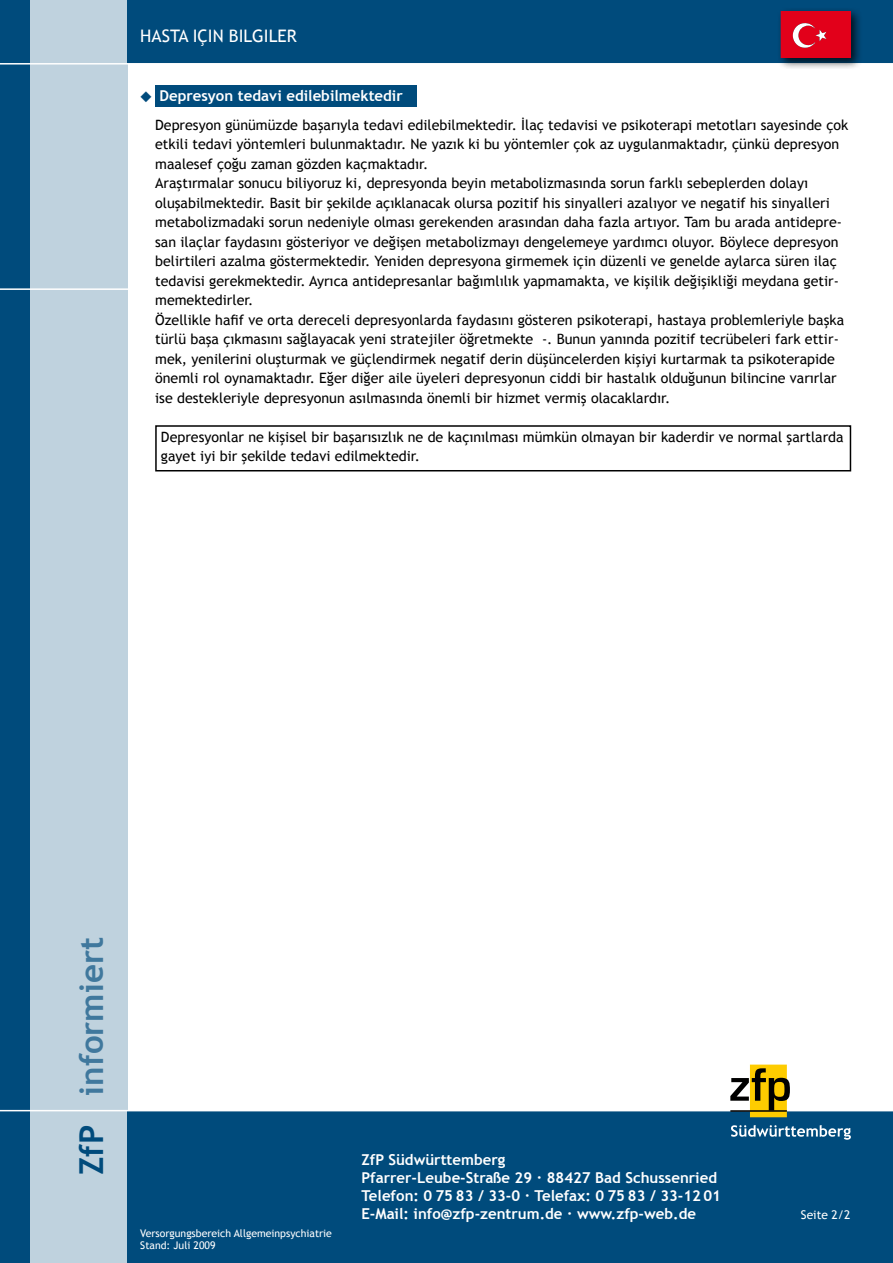
<style>
.page{position:relative;width:893px;height:1263px;background:#fff}
.page>*{position:absolute;margin:0;border:0;box-sizing:border-box;transform-origin:0 0}
.t1{font:700 33px "Trebuchet MS";color:#40789d}
.t2{font:17.25px "Trebuchet MS";color:#fff}
.t3{font:700 15px/18px "Trebuchet MS";color:#fff}
.t4{font:14.25px/19.5px "Trebuchet MS";color:#000}
.t5{font:12px "Trebuchet MS";color:#fff}
.t6{font:10.5px/12.6px "Trebuchet MS";color:#fff}
.s1{color:#004b7c}
</style>
<div class="page">
<div style="left:30px;top:0;width:98px;height:1263px;background:#bfd2de"></div>
<div style="left:0;top:0;width:30px;height:1263px;background:#004b7c"></div>
<div style="left:128px;top:0;width:765px;height:64px;background:#004b7c"></div>
<div style="left:128px;top:1111px;width:765px;height:152px;background:#004b7c"></div>
<hr style="left:0;top:288px;width:893px;height:2px;background:#fff">
<hr style="left:0;top:1110px;width:893px;height:1px;background:#fff">
<hr style="left:0;top:63px;width:893px;height:2px;background:#fff">
<div style="left:750px;top:1064px;width:37px;height:53px;background:#fecc00"></div>
<svg style="left:730px;top:1068px;width:60px;height:42px"></svg>
<hr style="left:730px;top:1110px;width:57px;height:2px;background:#000">
<svg style="left:731px;top:1125px;width:120px;height:15px"></svg>
<div style="left:777px;top:7px;width:86px;height:63px;background:#000;opacity:.75"></div>
<svg style="left:781px;top:11px;width:69px;height:46px;background:#e2122a"></svg>
<div style="left:155px;top:85px;width:262px;height:21px;background:#004b7c"></div>
<div style="left:155px;top:425px;width:696px;height:46px;border:2px solid #000"></div>
<p class="t2" style="left:140px;top:26px;width:158px">Hasta için bilgiler</p>
<p class="t3" style="left:140px;top:87px;width:264px"><span class="s1">◆</span> Depresyon tedavi edilebilmektedir</p>
<p class="t4" style="left:155px;top:115px;width:694px">Depresyon günümüzde başarıyla tedavi edilebilmektedir. İlaç tedavisi ve psikoterapi metotları sayesinde çok etkili tedavi yöntemleri bulunmaktadır. Ne yazık ki bu yöntemler çok az uygulanmaktadır, çünkü depresyon maalesef çoğu zaman gözden kaçmaktadır.<br>Araştırmalar sonucu biliyoruz ki, depresyonda beyin metabolizmasında sorun farklı sebeplerden dolayı oluşabilmektedir. Basit bir şekilde açıklanacak olursa pozitif his sinyalleri azalıyor ve negatif his sinyalleri metabolizmadaki sorun nedeniyle olması gerekenden arasından daha fazla artıyor. Tam bu arada antidepre&shy;san ilaçlar faydasını gösteriyor ve değişen metabolizmayı dengelemeye yardımcı oluyor. Böylece depresyon belirtileri azalma göstermektedir. Yeniden depresyona girmemek için düzenli ve genelde aylarca süren ilaç tedavisi gerekmektedir. Ayrıca antidepresanlar bağımlılık yapmamakta, ve kişilik değişikliği meydana getir&shy;memektedirler.<br>Özellikle hafif ve orta dereceli depresyonlarda faydasını gösteren psikoterapi, hastaya problemleriyle başka türlü başa çıkmasını sağlayacak yeni stratejiler öğretmekte -. Bunun yanında pozitif tecrübeleri fark ettir&shy;mek, yenilerini oluşturmak ve güçlendirmek negatif derin düşüncelerden kişiyi kurtarmak ta psikoterapide önemli rol oynamaktadır. Eğer diğer aile üyeleri depresyonun ciddi bir hastalık olduğunun bilincine varırlar ise destekleriyle depresyonun asılmasında önemli bir hizmet vermiş olacaklardır.</p>
<p class="t4" style="left:161px;top:427px;width:684px">Depresyonlar ne kişisel bir başarısızlık ne de kaçınılması mümkün olmayan bir kaderdir ve normal şartlarda gayet iyi bir şekilde tedavi edilmektedir.</p>
<h1 class="t1" style="left:71px;top:1175px;width:239px;rotate:-90deg"><span class="s1">ZfP</span> informiert</h1>
<p class="t6" style="left:140px;top:1227px;width:193px">Versorgungsbereich Allgemeinpsychiatrie<br>Stand: Juli 2009</p>
<p class="t3" style="left:361px;top:1150px;width:361px">ZfP Südwürttemberg<br>Pfarrer-Leube-Straße 29 ∙ 88427 Bad Schussenried Telefon: 0 75 83 / 33-0 ∙ Telefax: 0 75 83 / 33-1201<br>E-Mail: info@zfp-zentrum.de ∙ www.zfp-web.de</p>
<p class="t5" style="left:801px;top:1208px;width:51px">Seite 2/2</p>
</div>
